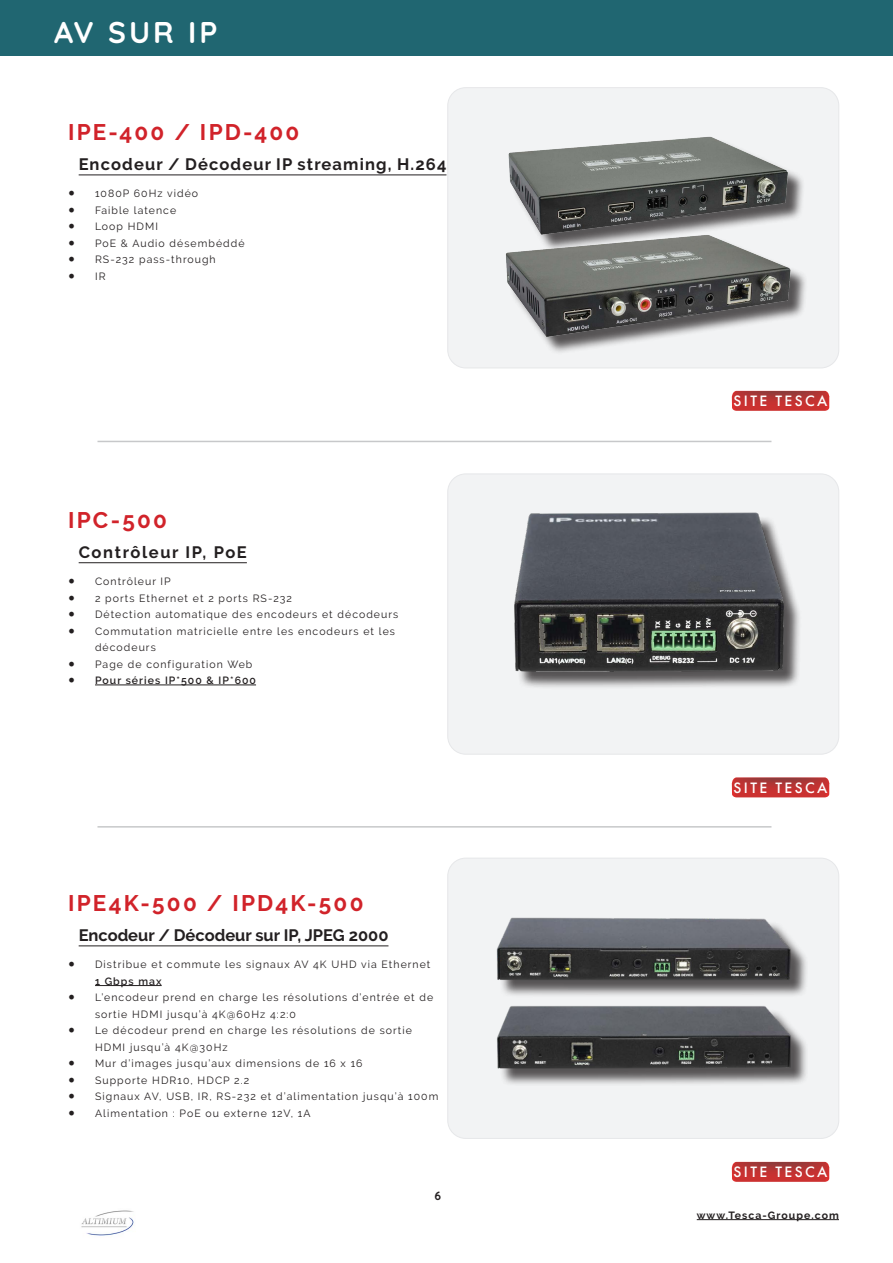
<style>
.page{position:relative;width:893px;height:1263px;background:#fff}
.page>*{position:absolute;margin:0;border:0;box-sizing:border-box;transform-origin:0 0}
.Title_13pt_Black__Al{font:700 30px "Quicksand";letter-spacing:.1em;color:#fff}
.Title_13pt_Black__Al-2{font:700 22.5px "Raleway";letter-spacing:.1em;color:#d1232a}
.Title_13pt_Black__Al-3{font:700 16.5px "Raleway";letter-spacing:.07em;color:#231f20}
.Title_13pt_Black__Al-4{font:700 16.5px "Raleway";color:#231f20}
.Title_13pt_Black__Al-5{font:700 16.5px "Raleway";letter-spacing:.1em;color:#231f20}
.t1{font:500 15.6px "Futura PT";letter-spacing:.15em;color:#fff}
.t2{font:700 12px "Quicksand";color:#231f20}
.t3{font:10.5px/16.5px "Raleway";letter-spacing:.1em;color:#231f20}
.t4{font:600 10.5px "Raleway";letter-spacing:.1em;color:#231f20}
.t5{font:700 10.5px "Raleway";letter-spacing:.1em;color:#231f20}
.s1{font-family:"Minion Pro";font-size:18px}
.s2{font-family:"Minion Pro";font-weight:400;font-size:18px}
.s3{font-weight:600}
</style>
<div class="page">
<hr style="left:97px;top:826px;width:674px;height:1px;background:#c7c8ca">
<hr style="left:97px;top:441px;width:674px;height:1px;background:#c7c8ca">
<hr style="left:697px;top:1219px;width:142px;height:1px;background:#231f20">
<img style="left:81px;top:1210px;width:53px;height:26px">
<img style="left:448px;top:89px;width:391px;height:279px">
<div style="left:448px;top:87px;width:391px;height:281px;border:1px solid #e6e7e9;border-radius:18px"></div>
<hr style="left:79px;top:174px;width:367px;height:1px;background:#231f20">
<img style="left:448px;top:474px;width:391px;height:280px">
<div style="left:448px;top:474px;width:391px;height:280px;border:1px solid #e6e7e9;border-radius:18px"></div>
<hr style="left:95px;top:685px;width:161px;height:1px;background:#231f20">
<hr style="left:79px;top:562px;width:168px;height:1px;background:#231f20">
<div style="left:448px;top:858px;width:391px;height:280px;background:#f2f3f4;border-radius:18px"></div>
<img style="left:456px;top:858px;width:374px;height:280px">
<div style="left:448px;top:858px;width:391px;height:280px;border:1px solid #e6e7e9;border-radius:18px"></div>
<hr style="left:95px;top:985px;width:67px;height:1px;background:#231f20">
<hr style="left:79px;top:945px;width:309px;height:1px;background:#231f20">
<div style="left:0;top:0;width:893px;height:56px;background:#206671"></div>
<svg style="left:732px;top:777px;width:97px;height:20px;background:#bf3838"></svg>
<svg style="left:732px;top:391px;width:97px;height:20px;background:#be3636"></svg>
<svg style="left:732px;top:1162px;width:97px;height:20px;background:#be3635"></svg>
<p class="Title_13pt_Black__Al" style="left:54px;top:9px;width:165px">AV SUR IP</p>
<p class="Title_13pt_Black__Al-2" style="left:68px;top:119px;width:233px">IPE-400 / IPD-400</p>
<p class="Title_13pt_Black__Al-3" style="left:79px;top:155px;width:369px">Encodeur / Décodeur IP streaming, H.264</p>
<p class="t3" style="left:68px;top:185px;width:132px"><span class="s1">•</span> 1080P 60Hz vidéo</p>
<p class="t3" style="left:68px;top:202px;width:110px"><span class="s1">•</span> Faible latence</p>
<p class="t3" style="left:68px;top:218px;width:92px"><span class="s1">•</span> Loop HDMI</p>
<p class="t3" style="left:68px;top:235px;width:178px"><span class="s1">•</span> PoE &amp; Audio désembéddé</p>
<p class="t3" style="left:68px;top:251px;width:149px"><span class="s1">•</span> RS-232 pass-through</p>
<p class="t3" style="left:68px;top:268px;width:39px"><span class="s1">•</span> IR</p>
<p class="Title_13pt_Black__Al-2" style="left:68px;top:507px;width:100px">IPC-500</p>
<p class="Title_13pt_Black__Al-5" style="left:79px;top:543px;width:170px">Contrôleur IP, PoE</p>
<p class="t3" style="left:68px;top:573px;width:104px"><span class="s1">•</span> Contrôleur IP</p>
<p class="t3" style="left:68px;top:590px;width:225px"><span class="s1">•</span> 2 ports Ethernet et 2 ports RS-232</p>
<p class="t3" style="left:68px;top:606px;width:332px"><span class="s1">•</span> Détection automatique des encodeurs et décodeurs</p>
<p class="t3" style="left:95px;top:623px;width:301px;text-indent:-27px"><span class="s1">•</span> Commutation matricielle entre les encodeurs et les décodeurs</p>
<p class="t3" style="left:68px;top:656px;width:186px"><span class="s1">•</span> Page de configuration Web</p>
<p class="t4" style="left:68px;top:674px;width:190px"><span class="s2">•</span> Pour séries IP*500 &amp; IP*600</p>
<p class="Title_13pt_Black__Al-2" style="left:68px;top:890px;width:297px">IPE4K-500 / IPD4K-500</p>
<p class="Title_13pt_Black__Al-4" style="left:79px;top:926px;width:311px">Encodeur / Décodeur sur IP, JPEG 2000</p>
<p class="t3" style="left:95px;top:956px;width:337px;text-indent:-27px"><span class="s1">•</span> Distribue et commute les signaux AV 4K UHD via Ethernet<br><span class="s3">1 Gbps max</span></p>
<p class="t3" style="left:95px;top:989px;width:340px;text-indent:-27px"><span class="s1">•</span> L’encodeur prend en charge les résolutions d’entrée et de sortie HDMI jusqu’à 4K@60Hz 4:2:0</p>
<p class="t3" style="left:95px;top:1022px;width:318px;text-indent:-27px"><span class="s1">•</span> Le décodeur prend en charge les résolutions de sortie<br>HDMI jusqu’à 4K@30Hz</p>
<p class="t3" style="left:68px;top:1055px;width:296px"><span class="s1">•</span> Mur d’images jusqu’aux dimensions de 16 x 16</p>
<p class="t3" style="left:68px;top:1072px;width:183px"><span class="s1">•</span> Supporte HDR10, HDCP 2.2</p>
<p class="t3" style="left:68px;top:1088px;width:372px"><span class="s1">•</span> Signaux AV, USB, IR, RS-232 et d’alimentation jusqu’à 100m</p>
<p class="t3" style="left:68px;top:1105px;width:244px"><span class="s1">•</span> Alimentation : PoE ou externe 12V, 1A</p>
<p class="t2" style="left:434px;top:1186px;width:8px">6</p>
<p class="t1" style="left:733px;top:391px;width:95px">SITE TESCA</p>
<p class="t1" style="left:733px;top:778px;width:95px">SITE TESCA</p>
<p class="t1" style="left:733px;top:1162px;width:95px">SITE TESCA</p>
<p class="t5" style="left:697px;top:1209px;width:144px">www.Tesca-Groupe.com</p>
</div>
